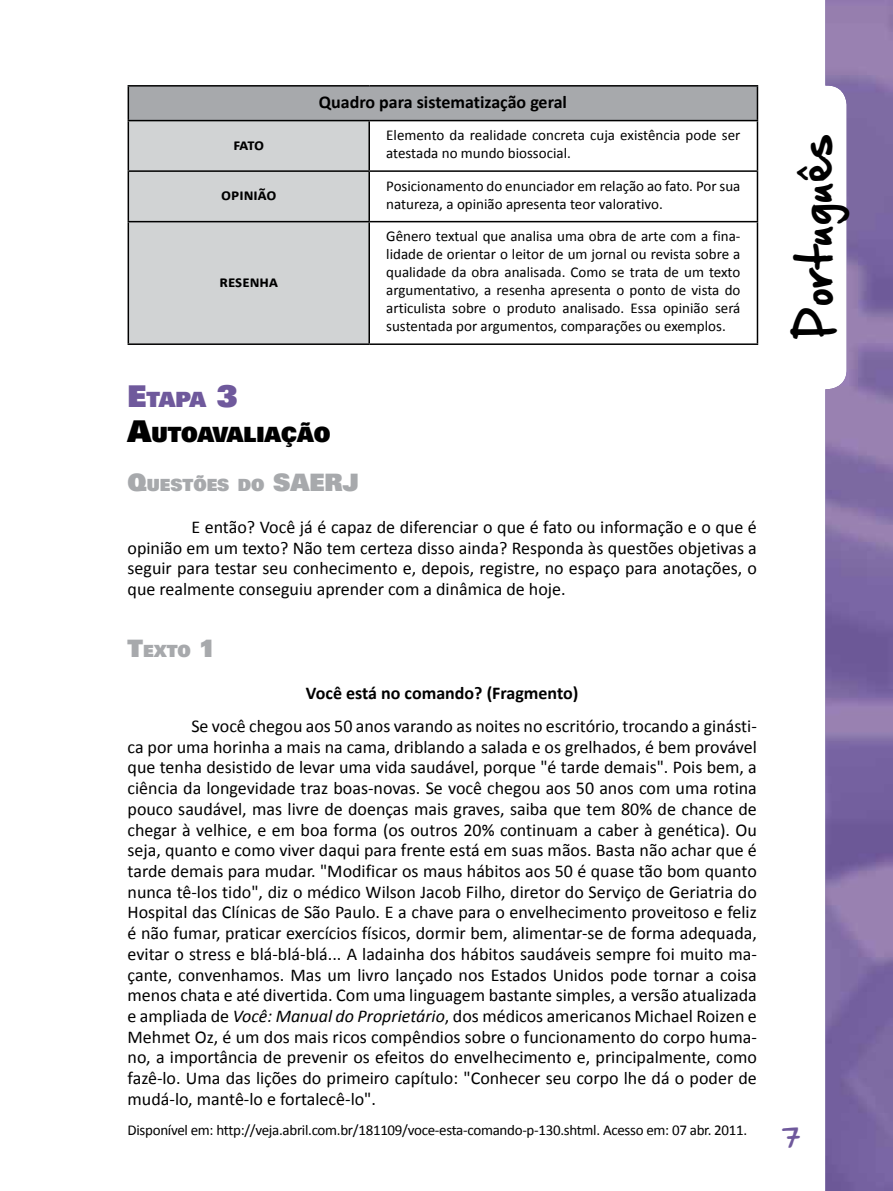
<style>
.page{position:relative;width:893px;height:1191px;background:#fff}
.page>*{position:absolute;margin:0;border:0;box-sizing:border-box;transform-origin:0 0}
.t1{font:42px "Hand Of Sean";letter-spacing:.02em;color:#000}
.t2{font:24px "Hand Of Sean";color:#6f599c}
.t3{font:900 21px/34.5px "Univers";color:#000}
.t4{font:18px/20.7px "Calibri";color:#000;text-align:justify}
.t5{font:700 18px "Calibri";color:#000}
.t6{font:900 16.8px "Univers";color:#a7a9ac}
.t7{font:700 16.5px "Calibri";color:#000}
.t8{font:15px/18px "Calibri";color:#000}
.t9{font:15px "Calibri";letter-spacing:-.02em;color:#000}
.s1{font-size:30px;color:#6f599c}
.s2{color:#6f599c}
.s3{font-size:30px}
.s4{font-size:24px}
.s5{font-style:italic}
</style>
<div class="page">
<img style="left:825px;top:0;width:68px;height:1191px">
<div style="left:128px;top:86px;width:629px;height:35px;background:#a7a9ac"></div>
<div style="left:129px;top:121px;width:239px;height:222px;background:#d1d3d4"></div>
<hr style="left:128px;top:85px;width:241px;height:2px;background:#000">
<hr style="left:128px;top:87px;width:1px;height:33px;background:#000">
<hr style="left:369px;top:85px;width:389px;height:2px;background:#000">
<hr style="left:757px;top:87px;width:1px;height:33px;background:#000">
<hr style="left:128px;top:120px;width:241px;height:1px;background:#000">
<hr style="left:128px;top:121px;width:1px;height:49px;background:#000">
<hr style="left:369px;top:120px;width:389px;height:1px;background:#000">
<hr style="left:368px;top:121px;width:2px;height:49px;background:#000">
<hr style="left:757px;top:121px;width:1px;height:49px;background:#000">
<hr style="left:128px;top:170px;width:241px;height:2px;background:#000">
<hr style="left:128px;top:172px;width:1px;height:49px;background:#000">
<hr style="left:369px;top:170px;width:389px;height:2px;background:#000">
<hr style="left:368px;top:172px;width:2px;height:49px;background:#000">
<hr style="left:757px;top:172px;width:1px;height:49px;background:#000">
<hr style="left:128px;top:221px;width:241px;height:1px;background:#000">
<hr style="left:128px;top:222px;width:1px;height:121px;background:#000">
<hr style="left:369px;top:221px;width:389px;height:1px;background:#000">
<hr style="left:368px;top:222px;width:2px;height:121px;background:#000">
<hr style="left:757px;top:222px;width:1px;height:121px;background:#000">
<hr style="left:128px;top:343px;width:241px;height:2px;background:#000">
<hr style="left:369px;top:343px;width:389px;height:2px;background:#000">
<p class="t5" style="left:319px;top:90px;width:250px">Quadro para sistematização geral</p>
<p class="t7" style="left:233px;top:134px;width:23px">FATO</p>
<p class="t8" style="left:386px;top:126px;width:356px">Elemento da realidade concreta cuja existência pode ser atestada no mundo biossocial.</p>
<p class="t7" style="left:221px;top:184px;width:47px">OPINIÃO</p>
<p class="t8" style="left:386px;top:177px;width:356px">Posicionamento do enunciador em relação ao fato. Por sua natureza, a opinião apresenta teor valorativo.</p>
<p class="t7" style="left:220px;top:271px;width:60px">RESENHA</p>
<p class="t8" style="left:386px;top:227px;width:356px;text-align:justify">Gênero textual que analisa uma obra de arte com a fina&shy;lidade de orientar o leitor de um jornal ou revista sobre a qualidade da obra analisada. Como se trata de um texto argumentativo, a resenha apresenta o ponto de vista do articulista sobre o produto analisado. Essa opinião será sustentada por argumentos, comparações ou exemplos.</p>
<p class="t3" style="left:128px;top:382px;width:205px"><span class="s1">E</span><span class="s2">TAPA</span> <span class="s1">3<br></span><span class="s3">A</span>UTOAVALIAÇÃO</p>
<p class="t6" style="left:128px;top:474px;width:233px"><span class="s4">Q</span>UESTÕES DO <span class="s4">SAERJ</span></p>
<p class="t4" style="left:128px;top:516px;width:631px;text-indent:64px">E então? Você já é capaz de diferenciar o que é fato ou informação e o que é opinião em um texto? Não tem certeza disso ainda? Responda às questões objetivas a seguir para testar seu conhecimento e, depois, registre, no espaço para anotações, o que realmente conseguiu aprender com a dinâmica de hoje.</p>
<p class="t6" style="left:128px;top:639px;width:90px"><span class="s4">T</span>EXTO <span class="s4">1</span></p>
<p class="t5" style="left:306px;top:681px;width:274px">Você está no comando? (Fragmento)</p>
<p class="t4" style="left:128px;top:716px;width:631px;text-indent:64px">Se você chegou aos 50 anos varando as noites no escritório, trocando a ginásti&shy;ca por uma horinha a mais na cama, driblando a salada e os grelhados, é bem provável que tenha desistido de levar uma vida saudável, porque "é tarde demais". Pois bem, a ciência da longevidade traz boas-novas. Se você chegou aos 50 anos com uma rotina pouco saudável, mas livre de doenças mais graves, saiba que tem 80% de chance de chegar à velhice, e em boa forma (os outros 20% continuam a caber à genética). Ou seja, quanto e como viver daqui para frente está em suas mãos. Basta não achar que é tarde demais para mudar. "Modificar os maus hábitos aos 50 é quase tão bom quanto nunca tê-los tido", diz o médico Wilson Jacob Filho, diretor do Serviço de Geriatria do Hospital das Clínicas de São Paulo. E a chave para o envelhecimento proveitoso e feliz é não fumar, praticar exercícios físicos, dormir bem, alimentar-se de forma adequada, evitar o stress e blá-blá-blá... A ladainha dos hábitos saudáveis sempre foi muito ma&shy;çante, convenhamos. Mas um livro lançado nos Estados Unidos pode tornar a coisa menos chata e até divertida. Com uma linguagem bastante simples, a versão atualizada e ampliada de <span class="s5">Você: Manual do Proprietário</span>, dos médicos americanos Michael Roizen e Mehmet Oz, é um dos mais ricos compêndios sobre o funcionamento do corpo huma&shy;no, a importância de prevenir os efeitos do envelhecimento e, principalmente, como fazê-lo. Uma das lições do primeiro capítulo: "Conhecer seu corpo lhe dá o poder de mudá-lo, mantê-lo e fortalecê-lo".</p>
<p class="t9" style="left:128px;top:1120px;width:621px">Disponível em: http://veja.abril.com.br/181109/voce-esta-comando-p-130.shtml. Acesso em: 07 abr. 2011.</p>
<h1 class="t1" style="left:777px;top:340px;width:208px;rotate:-90deg">Português</h1>
<h2 class="t2" style="left:782px;top:1115px;width:21px">7</h2>
</div>
